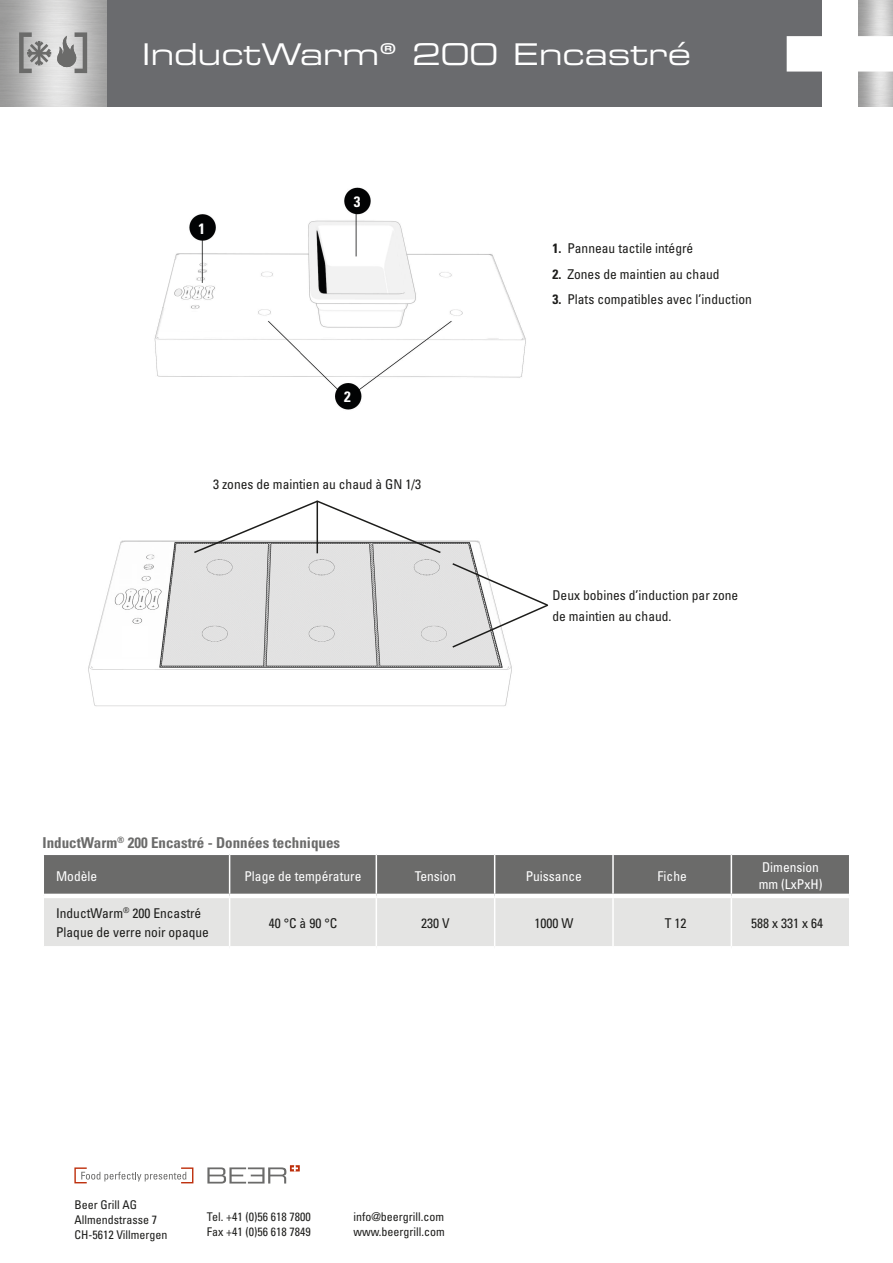
<style>
.page{position:relative;width:893px;height:1263px;background:#fff}
.page>*{position:absolute;margin:0;border:0;box-sizing:border-box;transform-origin:0 0}
.t1{font:30px "Eurostile LT Extended Two";color:#fff}
.t2{font:700 condensed 15px "Univers LT";color:#6b6b6a}
.t3{font:700 condensed 15px "Univers LT";color:#fff}
.t4{font:condensed 13.5px/19.5px "Univers LT";color:#1d1d1b}
.t5{font:condensed 13.5px/16.5px "Univers LT";color:#fff}
.t6{font:condensed 12px/15px "Univers LT";color:#1d1d1b}
.t7{font:condensed 12px/15px "Univers LT";color:#21211f}
.s1{font-weight:700}
</style>
<div class="page">
<svg style="left:207px;top:1165px;width:93px;height:18px"></svg>
<svg style="left:74px;top:1167px;width:119px;height:16px"></svg>
<div style="left:0;top:0;width:822px;height:107px;background:#6a6b6e"></div>
<svg style="left:787px;top:1px;width:106px;height:106px"></svg>
<img style="left:0;top:0;width:106px;height:107px">
<svg style="left:19px;top:32px;width:68px;height:41px"></svg>
<svg style="left:44px;top:855px;width:805px;height:91px;background:#aeaead"></svg>
<hr style="left:229px;top:855px;width:1px;height:39px;background:#fff">
<hr style="left:376px;top:855px;width:1px;height:39px;background:#fff">
<hr style="left:494px;top:855px;width:1px;height:39px;background:#fff">
<hr style="left:612px;top:855px;width:2px;height:39px;background:#fff">
<hr style="left:731px;top:855px;width:1px;height:39px;background:#fff">
<hr style="left:229px;top:898px;width:1px;height:48px;background:#fff">
<hr style="left:376px;top:898px;width:1px;height:48px;background:#fff">
<hr style="left:494px;top:898px;width:1px;height:48px;background:#fff">
<hr style="left:612px;top:898px;width:2px;height:48px;background:#fff">
<hr style="left:731px;top:898px;width:1px;height:48px;background:#fff">
<hr style="left:44px;top:894px;width:186px;height:4px;background:#fff">
<hr style="left:230px;top:894px;width:146px;height:4px;background:#fff">
<hr style="left:376px;top:894px;width:119px;height:4px;background:#fff">
<hr style="left:495px;top:894px;width:118px;height:4px;background:#fff">
<hr style="left:613px;top:894px;width:118px;height:4px;background:#fff">
<hr style="left:731px;top:894px;width:118px;height:4px;background:#fff">
<img style="left:154px;top:187px;width:372px;height:223px">
<div style="left:181px;top:312px;width:29px;height:19px;background:#fff"></div>
<img style="left:88px;top:540px;width:424px;height:167px">
<div style="left:122px;top:626px;width:26px;height:31px;background:#fff"></div>
<svg style="left:192px;top:500px;width:250px;height:54px"></svg>
<svg style="left:451px;top:562px;width:98px;height:87px"></svg>
<h1 class="t1" style="left:142px;top:33px;width:551px">InductWarm® 200 Encastré</h1>
<p class="t3" style="left:199px;top:219px;width:8px">1</p>
<p class="t3" style="left:354px;top:193px;width:8px">3</p>
<p class="t3" style="left:344px;top:387px;width:8px">2</p>
<p class="t4" style="left:213px;top:474px;width:210px">3 zones de maintien au chaud à GN 1/3</p>
<p class="t4" style="left:552px;top:239px;width:142px"><span class="s1">1.</span> Panneau tactile intégré</p>
<p class="t4" style="left:552px;top:264px;width:169px"><span class="s1">2.</span> Zones de maintien au chaud</p>
<p class="t4" style="left:552px;top:289px;width:201px"><span class="s1">3.</span> Plats compatibles avec l’induction</p>
<p class="t4" style="left:552px;top:585px;width:187px;line-height:21px">Deux bobines d’induction par zone de maintien au chaud.</p>
<p class="t2" style="left:43px;top:833px;width:299px">InductWarm<sup>®</sup> 200 Encastré - Données techniques</p>
<p class="t5" style="left:56px;top:867px;width:43px">Modèle</p>
<p class="t5" style="left:244px;top:867px;width:118px">Plage de température</p>
<p class="t5" style="left:415px;top:867px;width:43px">Tension</p>
<p class="t5" style="left:526px;top:867px;width:58px">Puissance</p>
<p class="t5" style="left:658px;top:867px;width:31px">Fiche</p>
<p class="t5" style="left:759px;top:859px;width:65px">Dimension mm (LxPxH)</p>
<p class="t4" style="left:56px;top:903px;width:154px">InductWarm<sup>®</sup> 200 Encastré<br>Plaque de verre noir opaque</p>
<p class="t4" style="left:269px;top:913px;width:70px">40 °C à 90 °C</p>
<p class="t4" style="left:421px;top:913px;width:30px">230 V</p>
<p class="t4" style="left:534px;top:913px;width:40px">1000 W</p>
<p class="t4" style="left:665px;top:913px;width:23px">T 12</p>
<p class="t4" style="left:751px;top:913px;width:73px">588 x 331 x 64</p>
<p class="t6" style="left:74px;top:1197px;width:95px">Beer Grill AG<br>Allmendstrasse 7<br>CH-5612 Villmergen</p>
<p class="t7" style="left:207px;top:1209px;width:105px">Tel. +41 (0)56 618 7800<br>Fax +41 (0)56 618 7849</p>
<p class="t6" style="left:353px;top:1209px;width:93px">info@beergrill.com www.beergrill.com</p>
</div>
